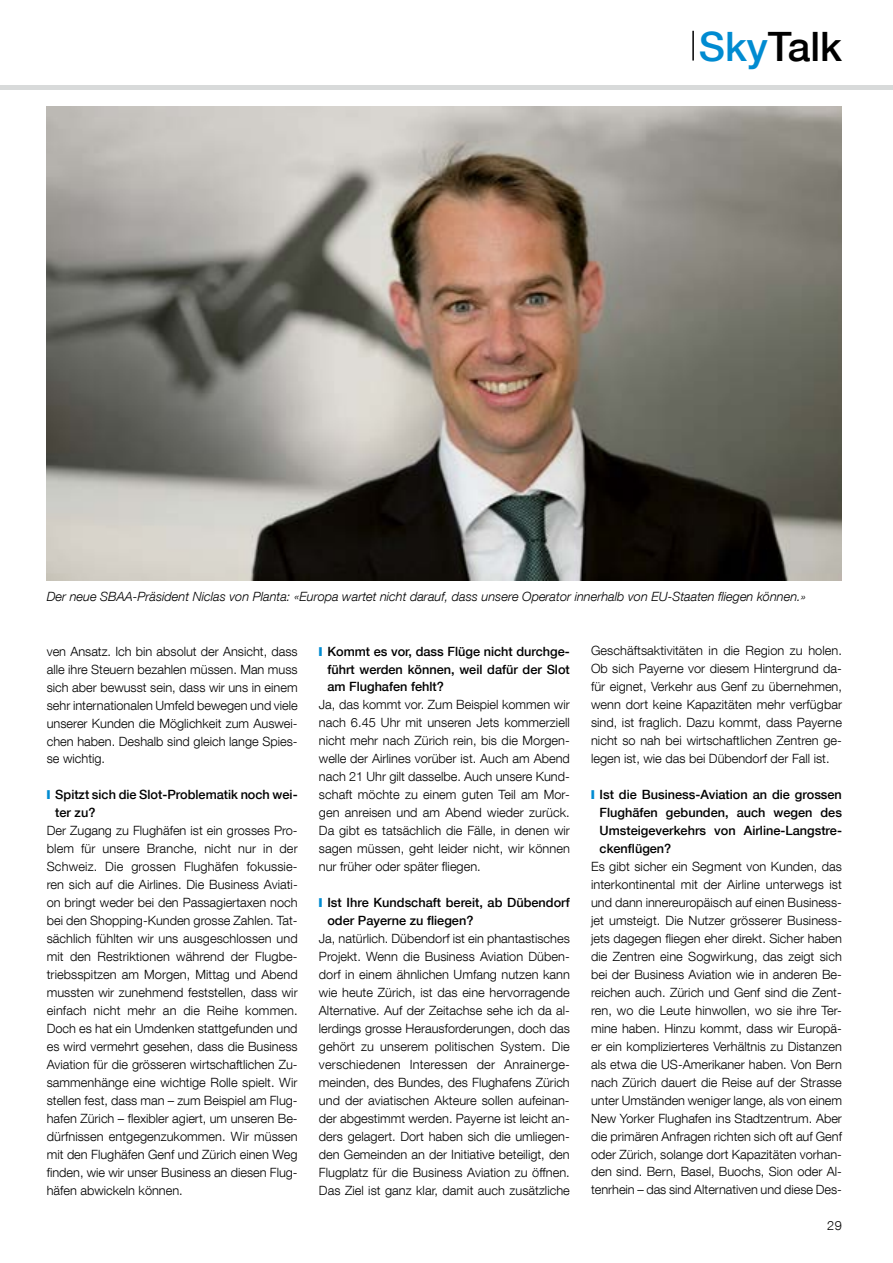
<style>
.page{position:relative;width:893px;height:1263px;background:#fff}
.page>*{position:absolute;margin:0;border:0;box-sizing:border-box;transform-origin:0 0}
.t1{font:500 40.5px "Helvetica Neue LT Com";color:#000}
.t2{font:300 12.75px/18px "Helvetica Neue LT Com";color:#000;text-align:justify}
.t3{font:500 12.75px/18px "Helvetica Neue LT Com";color:#000}
.t4{font:italic 300 12.75px "Helvetica Neue LT Com";color:#000}
.s1{color:#008bd1}
</style>
<div class="page">
<hr style="left:0;top:85px;width:893px;height:4px;background:#d8dada">
<hr style="left:692px;top:31px;width:2px;height:30px;background:#000">
<img style="left:47px;top:106px;width:795px;height:474px">
<h1 class="t1" style="left:699px;top:22px;width:145px"><span class="s1">Sky</span>Talk</h1>
<p class="t4" style="left:47px;top:589px;width:761px">Der neue SBAA-Präsident Niclas von Planta: «Europa wartet nicht darauf, dass unsere Operator innerhalb von EU-Staaten fliegen können.»</p>
<p class="t2" style="left:47px;top:642px;width:253px">ven Ansatz. Ich bin absolut der Ansicht, dass alle ihre Steuern bezahlen müssen. Man muss sich aber bewusst sein, dass wir uns in einem sehr internationalen Umfeld bewegen und viele unserer Kunden die Möglichkeit zum Auswei&shy;chen haben. Deshalb sind gleich lange Spies&shy;se wichtig.</p>
<p class="t3" style="left:55px;top:786px;width:244px;text-indent:-9px"><span class="s1">❙</span> Spitzt sich die Slot-Problematik noch wei&shy;ter zu?</p>
<p class="t2" style="left:47px;top:821px;width:252px">Der Zugang zu Flughäfen ist ein grosses Pro&shy;blem für unsere Branche, nicht nur in der Schweiz. Die grossen Flughäfen fokussie&shy;ren sich auf die Airlines. Die Business Aviati&shy;on bringt weder bei den Passagiertaxen noch bei den Shopping-Kunden grosse Zahlen. Tat&shy;sächlich fühlten wir uns ausgeschlossen und mit den Restriktionen während der Flugbe&shy;triebsspitzen am Morgen, Mittag und Abend mussten wir zunehmend feststellen, dass wir einfach nicht mehr an die Reihe kommen.<br>Doch es hat ein Umdenken stattgefunden und es wird vermehrt gesehen, dass die Business Aviation für die grösseren wirtschaftlichen Zu&shy;sammenhänge eine wichtige Rolle spielt. Wir stellen fest, dass man – zum Beispiel am Flug&shy;hafen Zürich – flexibler agiert, um unseren Be&shy;dürfnissen entgegenzukommen. Wir müssen mit den Flughäfen Genf und Zürich einen Weg finden, wie wir unser Business an diesen Flug&shy;häfen abwickeln können.</p>
<p class="t3" style="left:327px;top:642px;width:244px;text-align:justify;text-indent:-9px"><span class="s1">❙</span> Kommt es vor, dass Flüge nicht durchge&shy;führt werden können, weil dafür der Slot am Flughafen fehlt?</p>
<p class="t2" style="left:319px;top:696px;width:253px">Ja, das kommt vor. Zum Beispiel kommen wir nach 6.45 Uhr mit unseren Jets kommerziell nicht mehr nach Zürich rein, bis die Morgen&shy;welle der Airlines vorüber ist. Auch am Abend nach 21 Uhr gilt dasselbe. Auch unsere Kund&shy;schaft möchte zu einem guten Teil am Mor&shy;gen anreisen und am Abend wieder zurück.<br>Da gibt es tatsächlich die Fälle, in denen wir sagen müssen, geht leider nicht, wir können nur früher oder später fliegen.</p>
<p class="t3" style="left:327px;top:893px;width:244px;text-indent:-9px"><span class="s1">❙</span> Ist Ihre Kundschaft bereit, ab Dübendorf oder Payerne zu fliegen?</p>
<p class="t2" style="left:319px;top:929px;width:252px">Ja, natürlich. Dübendorf ist ein phantastisches Projekt. Wenn die Business Aviation Düben&shy;dorf in einem ähnlichen Umfang nutzen kann wie heute Zürich, ist das eine hervorragende Alternative. Auf der Zeitachse sehe ich da al&shy;lerdings grosse Herausforderungen, doch das gehört zu unserem politischen System. Die verschiedenen Interessen der Anrainerge&shy;meinden, des Bundes, des Flughafens Zürich und der aviatischen Akteure sollen aufeinan&shy;der abgestimmt werden. Payerne ist leicht an&shy;ders gelagert. Dort haben sich die umliegen&shy;den Gemeinden an der Initiative beteiligt, den Flugplatz für die Business Aviation zu öffnen.<br>Das Ziel ist ganz klar, damit auch zusätzliche</p>
<p class="t2" style="left:591px;top:642px;width:252px">Geschäftsaktivitäten in die Region zu holen.<br>Ob sich Payerne vor diesem Hintergrund da&shy;für eignet, Verkehr aus Genf zu übernehmen, wenn dort keine Kapazitäten mehr verfügbar sind, ist fraglich. Dazu kommt, dass Payerne nicht so nah bei wirtschaftlichen Zentren ge&shy;legen ist, wie das bei Dübendorf der Fall ist.</p>
<p class="t3" style="left:600px;top:785px;width:244px;text-align:justify;text-indent:-9px"><span class="s1">❙</span> Ist die Business-Aviation an die grossen Flughäfen gebunden, auch wegen des Umsteigeverkehrs von Airline-Langstre&shy;ckenflügen?</p>
<p class="t2" style="left:591px;top:857px;width:253px;text-align:left">Es gibt sicher ein Segment von Kunden, das interkontinental mit der Airline unterwegs ist und dann innereuropäisch auf einen Business&shy;jet umsteigt. Die Nutzer grösserer Business&shy;jets dagegen fliegen eher direkt. Sicher haben die Zentren eine Sogwirkung, das zeigt sich bei der Business Aviation wie in anderen Be&shy;reichen auch. Zürich und Genf sind die Zent&shy;ren, wo die Leute hinwollen, wo sie ihre Ter&shy;mine haben. Hinzu kommt, dass wir Europä&shy;er ein komplizierteres Verhältnis zu Distanzen als etwa die US-Amerikaner haben. Von Bern nach Zürich dauert die Reise auf der Strasse unter Umständen weniger lange, als von einem New Yorker Flughafen ins Stadtzentrum. Aber die primären Anfragen richten sich oft auf Genf oder Zürich, solange dort Kapazitäten vorhan&shy;den sind. Bern, Basel, Buochs, Sion oder Al&shy;tenrhein – das sind Alternativen und diese Des-</p>
<p class="t2" style="left:827px;top:1216px;width:16px">29</p>
</div>
